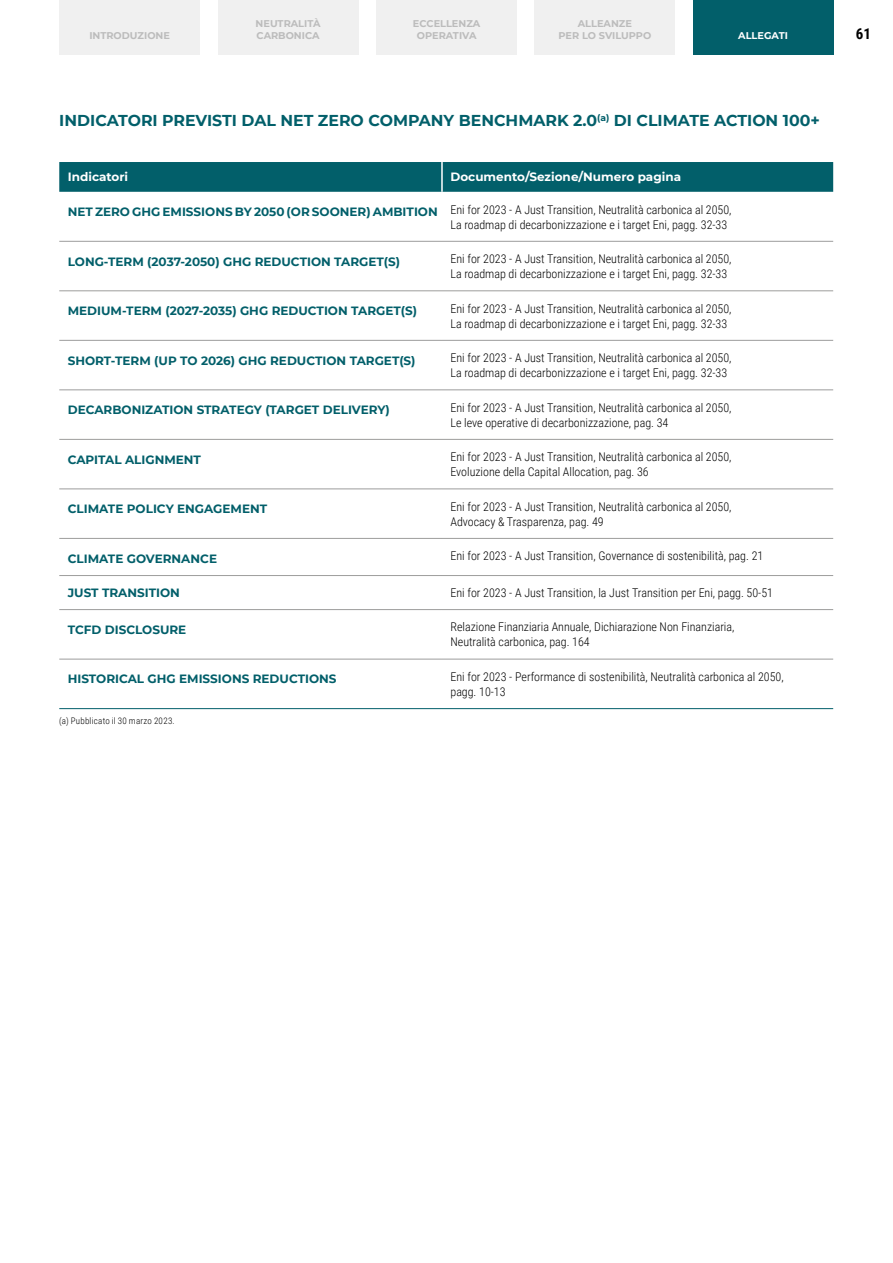
<style>
.page{position:relative;width:893px;height:1263px;background:#fff}
.page>*{position:absolute;margin:0;border:0;box-sizing:border-box;transform-origin:0 0}
.t1{font:700 15.75px "Montserrat";color:#025f6a}
.t2{font:700 15px "Roboto Condensed";color:#000}
.t3{font:300 12px/15px "Roboto Condensed";color:#000}
.t4{font:700 12px "Montserrat";color:#025f6a}
.t5{font:700 12px "Montserrat";color:#fff}
.t6{font:700 9.75px/11.7px "Montserrat";color:#bcbcbc;text-align:center}
.t7{font:700 9.75px "Montserrat";color:#fff}
.t8{font:300 9px "Roboto Condensed";letter-spacing:.025em;color:#000}
.s1{font-family:"Montserrat";font-weight:700;color:#025f6a}
</style>
<div class="page">
<div style="left:59px;top:162px;width:774px;height:30px;background:#025f6a"></div>
<hr style="left:59px;top:708px;width:383px;height:1px;background:#025f6a">
<hr style="left:442px;top:708px;width:391px;height:1px;background:#025f6a">
<hr style="left:59px;top:241px;width:383px;height:1px;background:#9d9d9c">
<hr style="left:442px;top:241px;width:391px;height:1px;background:#9d9d9c">
<hr style="left:59px;top:291px;width:383px;height:1px;background:#9d9d9c">
<hr style="left:442px;top:291px;width:391px;height:1px;background:#9d9d9c">
<hr style="left:59px;top:340px;width:383px;height:1px;background:#9d9d9c">
<hr style="left:442px;top:340px;width:391px;height:1px;background:#9d9d9c">
<hr style="left:59px;top:390px;width:383px;height:1px;background:#9d9d9c">
<hr style="left:442px;top:390px;width:391px;height:1px;background:#9d9d9c">
<hr style="left:59px;top:439px;width:383px;height:1px;background:#9d9d9c">
<hr style="left:442px;top:439px;width:391px;height:1px;background:#9d9d9c">
<hr style="left:59px;top:489px;width:383px;height:1px;background:#9d9d9c">
<hr style="left:442px;top:489px;width:391px;height:1px;background:#9d9d9c">
<hr style="left:59px;top:538px;width:383px;height:1px;background:#9d9d9c">
<hr style="left:442px;top:538px;width:391px;height:1px;background:#9d9d9c">
<hr style="left:59px;top:575px;width:383px;height:1px;background:#9d9d9c">
<hr style="left:442px;top:575px;width:391px;height:1px;background:#9d9d9c">
<hr style="left:59px;top:609px;width:383px;height:1px;background:#9d9d9c">
<hr style="left:442px;top:609px;width:391px;height:1px;background:#9d9d9c">
<hr style="left:59px;top:659px;width:383px;height:1px;background:#9d9d9c">
<hr style="left:442px;top:659px;width:391px;height:1px;background:#9d9d9c">
<hr style="left:441px;top:162px;width:2px;height:30px;background:#fff">
<div style="left:535px;top:0;width:140px;height:54px;background:#f0f0f0"></div>
<div style="left:693px;top:0;width:140px;height:54px;background:#025f6a"></div>
<div style="left:376px;top:0;width:141px;height:54px;background:#f0f0f0"></div>
<div style="left:218px;top:0;width:140px;height:54px;background:#f0f0f0"></div>
<div style="left:60px;top:0;width:140px;height:54px;background:#f0f0f0"></div>
<p class="t6" style="left:256px;top:17px;width:66px">NEUTRALITÀ</p>
<p class="t6" style="left:413px;top:17px;width:69px">ECCELLENZA<br>OPERATIVA</p>
<p class="t6" style="left:558px;top:17px;width:94px">ALLEANZE<br>PER LO SVILUPPO</p>
<p class="t7" style="left:738px;top:28px;width:51px">ALLEGATI</p>
<p class="t6" style="left:89px;top:29px;width:82px">INTRODUZIONE</p>
<p class="t6" style="left:257px;top:29px;width:64px">CARBONICA</p>
<p class="t2" style="left:856px;top:23px;width:17px">61</p>
<h1 class="t1" style="left:59px;top:109px;width:762px">INDICATORI PREVISTI DAL NET ZERO COMPANY BENCHMARK 2.0<sup>(a)</sup> DI CLIMATE ACTION 100+</h1>
<p class="t5" style="left:68px;top:168px;width:62px">Indicatori</p>
<p class="t5" style="left:450px;top:168px;width:232px">Documento/Sezione/Numero pagina</p>
<p class="t3" style="left:450px;top:201px;width:283px;text-indent:-383px"><span class="s1">NET ZERO GHG EMISSIONS BY 2050 (OR SOONER) AMBITION</span> Eni for 2023 - A Just Transition, Neutralità carbonica al 2050,<br>La roadmap di decarbonizzazione e i target Eni, pagg. 32-33</p>
<p class="t4" style="left:68px;top:253px;width:334px">LONG-TERM (2037-2050) GHG REDUCTION TARGET(S)</p>
<p class="t3" style="left:450px;top:251px;width:283px">Eni for 2023 - A Just Transition, Neutralità carbonica al 2050,<br>La roadmap di decarbonizzazione e i target Eni, pagg. 32-33</p>
<p class="t4" style="left:68px;top:302px;width:351px">MEDIUM-TERM (2027-2035) GHG REDUCTION TARGET(S)</p>
<p class="t3" style="left:450px;top:300px;width:283px">Eni for 2023 - A Just Transition, Neutralità carbonica al 2050,<br>La roadmap di decarbonizzazione e i target Eni, pagg. 32-33</p>
<p class="t4" style="left:68px;top:352px;width:349px">SHORT-TERM (UP TO 2026) GHG REDUCTION TARGET(S)</p>
<p class="t3" style="left:450px;top:350px;width:283px">Eni for 2023 - A Just Transition, Neutralità carbonica al 2050,<br>La roadmap di decarbonizzazione e i target Eni, pagg. 32-33</p>
<p class="t4" style="left:68px;top:401px;width:324px">DECARBONIZATION STRATEGY (TARGET DELIVERY)</p>
<p class="t3" style="left:450px;top:399px;width:283px">Eni for 2023 - A Just Transition, Neutralità carbonica al 2050,<br>Le leve operative di decarbonizzazione, pag. 34</p>
<p class="t4" style="left:68px;top:451px;width:135px">CAPITAL ALIGNMENT</p>
<p class="t3" style="left:450px;top:449px;width:283px">Eni for 2023 - A Just Transition, Neutralità carbonica al 2050,<br>Evoluzione della Capital Allocation, pag. 36</p>
<p class="t4" style="left:68px;top:500px;width:201px">CLIMATE POLICY ENGAGEMENT</p>
<p class="t3" style="left:450px;top:498px;width:283px">Eni for 2023 - A Just Transition, Neutralità carbonica al 2050,<br>Advocacy &amp; Trasparenza, pag. 49</p>
<p class="t4" style="left:68px;top:550px;width:151px">CLIMATE GOVERNANCE</p>
<p class="t3" style="left:450px;top:548px;width:314px">Eni for 2023 - A Just Transition, Governance di sostenibilità, pag. 21</p>
<p class="t4" style="left:68px;top:584px;width:114px">JUST TRANSITION</p>
<p class="t3" style="left:450px;top:585px;width:324px">Eni for 2023 - A Just Transition, la Just Transition per Eni, pagg. 50-51</p>
<p class="t4" style="left:68px;top:621px;width:120px">TCFD DISCLOSURE</p>
<p class="t3" style="left:450px;top:619px;width:285px">Relazione Finanziaria Annuale, Dichiarazione Non Finanziaria,<br>Neutralità carbonica, pag. 164</p>
<p class="t4" style="left:68px;top:670px;width:270px">HISTORICAL GHG EMISSIONS REDUCTIONS</p>
<p class="t3" style="left:450px;top:669px;width:335px">Eni for 2023 - Performance di sostenibilità, Neutralità carbonica al 2050, pagg. 10-13</p>
<p class="t8" style="left:59px;top:714px;width:117px">(a) Pubblicato il 30 marzo 2023.</p>
</div>
